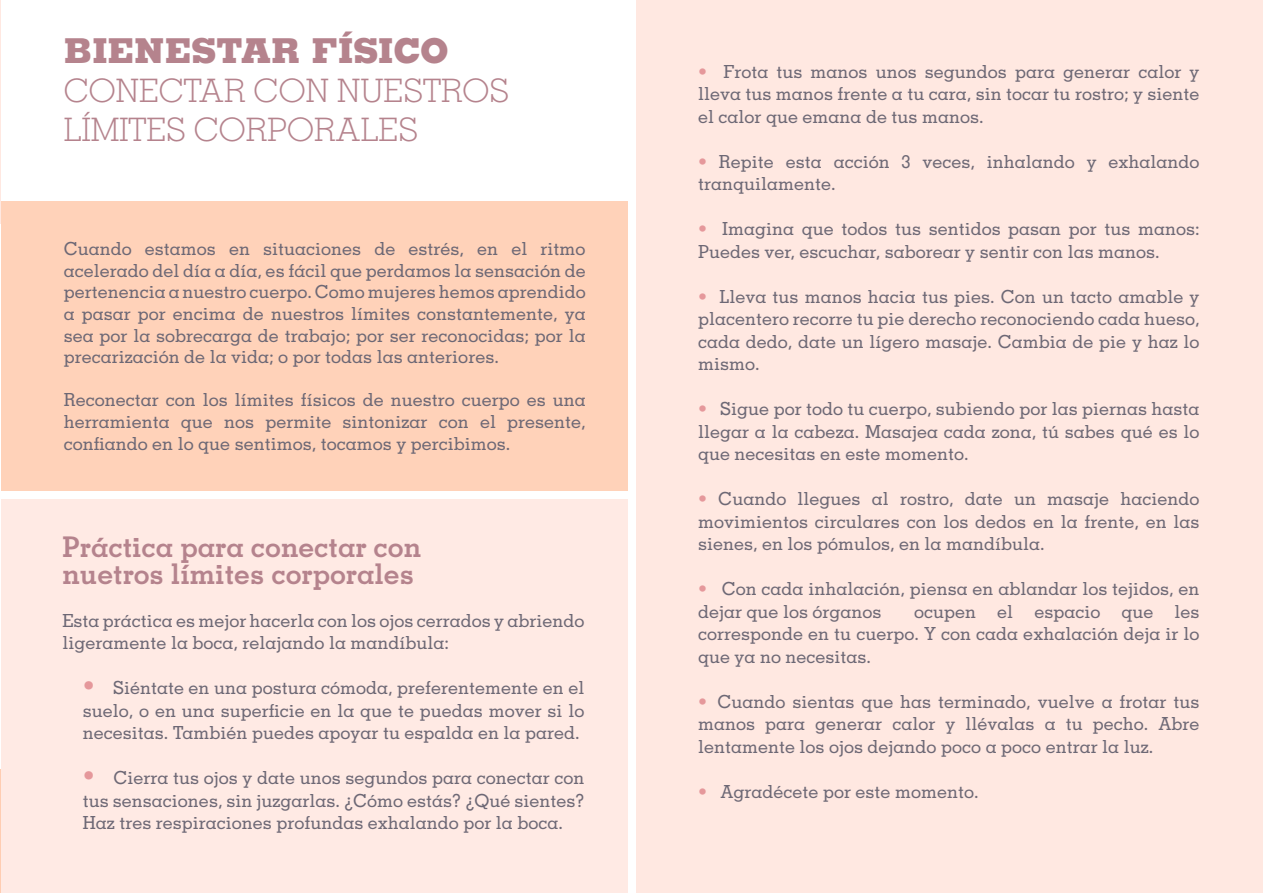
<style>
.page{position:relative;width:1263px;height:893px;background:#fff}
.page>*{position:absolute;margin:0;border:0;box-sizing:border-box;transform-origin:0 0}
.t1{font:800 34.35px "Memphis";color:#b5838d}
.t2{font:300 32.25px/38.7px "Memphis";color:#b5838d}
.t3{font:700 28.5px/27px "Memphis";color:#b5838d}
.t4{font:500 18px/22.5px "Memphis";color:#6d6875;text-align:justify}
.s1{font-size:24px;color:#e5989b}
.s2{color:#e5989b}
</style>
<div class="page">
<hr style="left:0;top:0;width:1px;height:223px;background:#ffe8e1">
<div style="left:1px;top:201px;width:626px;height:289px;background:#ffd2b9"></div>
<div style="left:637px;top:0;width:626px;height:893px;background:#ffe8e1"></div>
<div style="left:1px;top:500px;width:627px;height:393px;background:#ffe8e1"></div>
<hr style="left:0;top:769px;width:1px;height:124px;background:#ffcdb2">
<h1 class="t1" style="left:64px;top:29px;width:386px">BIENESTAR FÍSICO</h1>
<h2 class="t2" style="left:64px;top:70px;width:447px">CONECTAR CON NUESTROS<br>LÍMITES CORPORALES</h2>
<p class="t4" style="left:64px;top:238px;width:523px;line-height:21.6px">Cuando estamos en situaciones de estrés, en el ritmo acelerado del día a día, es fácil que perdamos la sensación de pertenencia a nuestro cuerpo. Como mujeres hemos aprendido a pasar por encima de nuestros límites constantemente, ya sea por la sobrecarga de trabajo; por ser reconocidas; por la precarización de la vida; o por todas las anteriores.</p>
<p class="t4" style="left:64px;top:389px;width:523px;line-height:21.6px">Reconectar con los límites físicos de nuestro cuerpo es una herramienta que nos permite sintonizar con el presente, confiando en lo que sentimos, tocamos y percibimos.</p>
<h3 class="t3" style="left:63px;top:533px;width:360px">Práctica para conectar con nuetros límites corporales</h3>
<p class="t4" style="left:63px;top:609px;width:523px;line-height:21.6px">Esta práctica es mejor hacerla con los ojos cerrados y abriendo ligeramente la boca, relajando la mandíbula:</p>
<p class="t4" style="left:83px;top:676px;width:503px"><span class="s1">•</span> Siéntate en una postura cómoda, preferentemente en el suelo, o en una superficie en la que te puedas mover si lo necesitas. También puedes apoyar tu espalda en la pared.</p>
<p class="t4" style="left:83px;top:766px;width:503px"><span class="s1">•</span> Cierra tus ojos y date unos segundos para conectar con tus sensaciones, sin juzgarlas. ¿Cómo estás? ¿Qué sientes?<br>Haz tres respiraciones profundas exhalando por la boca.</p>
<p class="t4" style="left:698px;top:60px;width:503px"><span class="s2">•</span> Frota tus manos unos segundos para generar calor y lleva tus manos frente a tu cara, sin tocar tu rostro; y siente el calor que emana de tus manos.</p>
<p class="t4" style="left:698px;top:150px;width:503px"><span class="s2">•</span> Repite esta acción 3 veces, inhalando y exhalando tranquilamente.</p>
<p class="t4" style="left:698px;top:217px;width:503px"><span class="s2">•</span> Imagina que todos tus sentidos pasan por tus manos:<br>Puedes ver, escuchar, saborear y sentir con las manos.</p>
<p class="t4" style="left:698px;top:285px;width:503px"><span class="s2">•</span> Lleva tus manos hacia tus pies. Con un tacto amable y placentero recorre tu pie derecho reconociendo cada hueso, cada dedo, date un lígero masaje. Cambia de pie y haz lo mismo.</p>
<p class="t4" style="left:698px;top:397px;width:503px"><span class="s2">•</span> Sigue por todo tu cuerpo, subiendo por las piernas hasta llegar a la cabeza. Masajea cada zona, tú sabes qué es lo que necesitas en este momento.</p>
<p class="t4" style="left:698px;top:487px;width:503px"><span class="s2">•</span> Cuando llegues al rostro, date un masaje haciendo movimientos circulares con los dedos en la frente, en las sienes, en los pómulos, en la mandíbula.</p>
<p class="t4" style="left:698px;top:577px;width:503px"><span class="s2">•</span> Con cada inhalación, piensa en ablandar los tejidos, en dejar que los órganos</p>
<p class="t4" style="left:698px;top:600px;width:503px;text-indent:216px">ocupen el espacio que les corresponde en tu cuerpo. Y con cada exhalación deja ir lo que ya no necesitas.</p>
<p class="t4" style="left:698px;top:690px;width:503px"><span class="s2">•</span> Cuando sientas que has terminado, vuelve a frotar tus manos para generar calor y llévalas a tu pecho. Abre lentamente los ojos dejando poco a poco entrar la luz.</p>
<p class="t4" style="left:698px;top:780px;width:282px"><span class="s2">•</span> Agradécete por este momento.</p>
</div>
